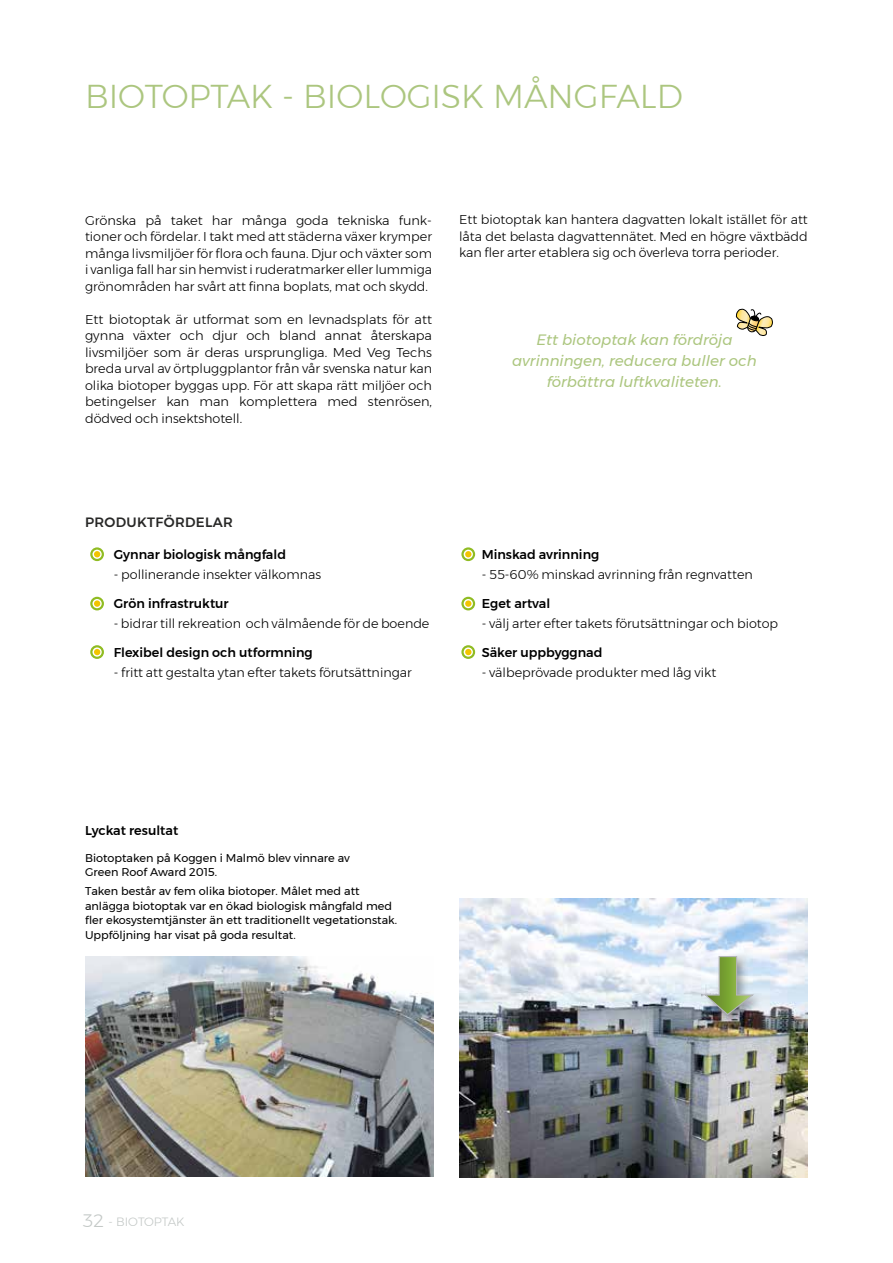
<style>
.page{position:relative;width:893px;height:1263px;background:#fff}
.page>*{position:absolute;margin:0;border:0;box-sizing:border-box;transform-origin:0 0}
.t1{font:300 33px "Montserrat";color:#acc67f}
.t2{font:italic 15px/21px "Montserrat";color:#acc67f;text-align:center}
.t3{font:500 13.5px "Montserrat";letter-spacing:.025em;color:#282827}
.t4{font:300 12.75px/16.5px "Montserrat";color:#000;text-align:justify}
.t5{font:500 12.75px "Montserrat";color:#000}
.t6{font:300 12px "Montserrat";color:#c4c9c7}
.t7{font:11.25px/14.5px "Montserrat";color:#000}
.s1{font-size:18px}
</style>
<div class="page">
<img style="left:459px;top:899px;width:349px;height:279px">
<img style="left:85px;top:957px;width:349px;height:219px">
<svg style="left:90px;top:597px;width:14px;height:13px"></svg>
<svg style="left:92px;top:599px;width:10px;height:9px"></svg>
<div style="left:94px;top:600px;width:6px;height:7px;background:#f2c400;border-radius:50%"></div>
<svg style="left:90px;top:547px;width:14px;height:14px"></svg>
<svg style="left:92px;top:550px;width:10px;height:9px"></svg>
<svg style="left:94px;top:551px;width:6px;height:6px"></svg>
<svg style="left:90px;top:645px;width:14px;height:14px"></svg>
<svg style="left:92px;top:647px;width:10px;height:10px"></svg>
<svg style="left:94px;top:649px;width:6px;height:6px"></svg>
<svg style="left:461px;top:597px;width:14px;height:13px"></svg>
<svg style="left:464px;top:599px;width:9px;height:9px"></svg>
<div style="left:465px;top:600px;width:6px;height:7px;background:#f2c400;border-radius:50%"></div>
<svg style="left:461px;top:547px;width:14px;height:14px"></svg>
<svg style="left:464px;top:550px;width:9px;height:9px"></svg>
<svg style="left:465px;top:551px;width:6px;height:6px"></svg>
<svg style="left:461px;top:645px;width:14px;height:14px"></svg>
<svg style="left:464px;top:647px;width:9px;height:10px"></svg>
<svg style="left:465px;top:649px;width:6px;height:6px"></svg>
<svg style="left:736px;top:308px;width:37px;height:28px"></svg>
<div style="left:702px;top:952px;width:63px;height:75px;background:#000;opacity:.35"></div>
<svg style="left:702px;top:955px;width:54px;height:61px;background:#aabb9f"></svg>
<h1 class="t1" style="left:85px;top:72px;width:599px">BIOTOPTAK - BIOLOGISK MÅNGFALD</h1>
<p class="t4" style="left:85px;top:212px;width:348px">Grönska på taket har många goda tekniska funk&shy;tioner och fördelar. I takt med att städerna växer krymper många livsmiljöer för flora och fauna. Djur och växter som i vanliga fall har sin hemvist i ruderatmarker eller lummiga grönområden har svårt att finna boplats, mat och skydd.</p>
<p class="t4" style="left:85px;top:311px;width:349px">Ett biotoptak är utformat som en levnadsplats för att gynna växter och djur och bland annat återskapa livsmiljöer som är deras ursprungliga. Med Veg Techs breda urval av örtpluggplantor från vår svenska natur kan olika biotoper byggas upp. För att skapa rätt miljöer och betingelser kan man komplettera med stenrösen, dödved och insektshotell.</p>
<p class="t4" style="left:459px;top:211px;width:350px">Ett biotoptak kan hantera dagvatten lokalt istället för att låta det belasta dagvattennätet. Med en högre växtbädd kan fler arter etablera sig och överleva torra perioder.</p>
<p class="t2" style="left:512px;top:329px;width:246px">Ett biotoptak kan fördröja avrinningen, reducera buller och förbättra luftkvaliteten.</p>
<p class="t3" style="left:85px;top:512px;width:150px">PRODUKTFÖRDELAR</p>
<p class="t5" style="left:114px;top:545px;width:174px">Gynnar biologisk mångfald</p>
<p class="t4" style="left:114px;top:566px;width:209px">- pollinerande insekter välkomnas</p>
<p class="t5" style="left:114px;top:594px;width:117px">Grön infrastruktur</p>
<p class="t4" style="left:114px;top:615px;width:317px">- bidrar till rekreation och välmående för de boende</p>
<p class="t5" style="left:114px;top:643px;width:200px">Flexibel design och utformning</p>
<p class="t4" style="left:114px;top:664px;width:299px">- fritt att gestalta ytan efter takets förutsättningar</p>
<p class="t5" style="left:482px;top:545px;width:119px">Minskad avrinning</p>
<p class="t4" style="left:482px;top:566px;width:273px">- 55-60% minskad avrinning från regnvatten</p>
<p class="t5" style="left:482px;top:594px;width:70px">Eget artval</p>
<p class="t4" style="left:482px;top:615px;width:298px">- välj arter efter takets förutsättningar och biotop</p>
<p class="t5" style="left:482px;top:643px;width:122px">Säker uppbyggnad</p>
<p class="t4" style="left:482px;top:664px;width:236px">- välbeprövade produkter med låg vikt</p>
<p class="t5" style="left:85px;top:821px;width:95px">Lyckat resultat</p>
<p class="t7" style="left:85px;top:850px;width:266px">Biotoptaken på Koggen i Malmö blev vinnare av<br>Green Roof Award 2015.</p>
<p class="t7" style="left:85px;top:884px;width:314px">Taken består av fem olika biotoper. Målet med att anlägga biotoptak var en ökad biologisk mångfald med fler ekosystemtjänster än ett traditionellt vegetationstak.<br>Uppföljning har visat på goda resultat.</p>
<p class="t6" style="left:83px;top:1212px;width:103px"><span class="s1">32</span> - BIOTOPTAK</p>
</div>
